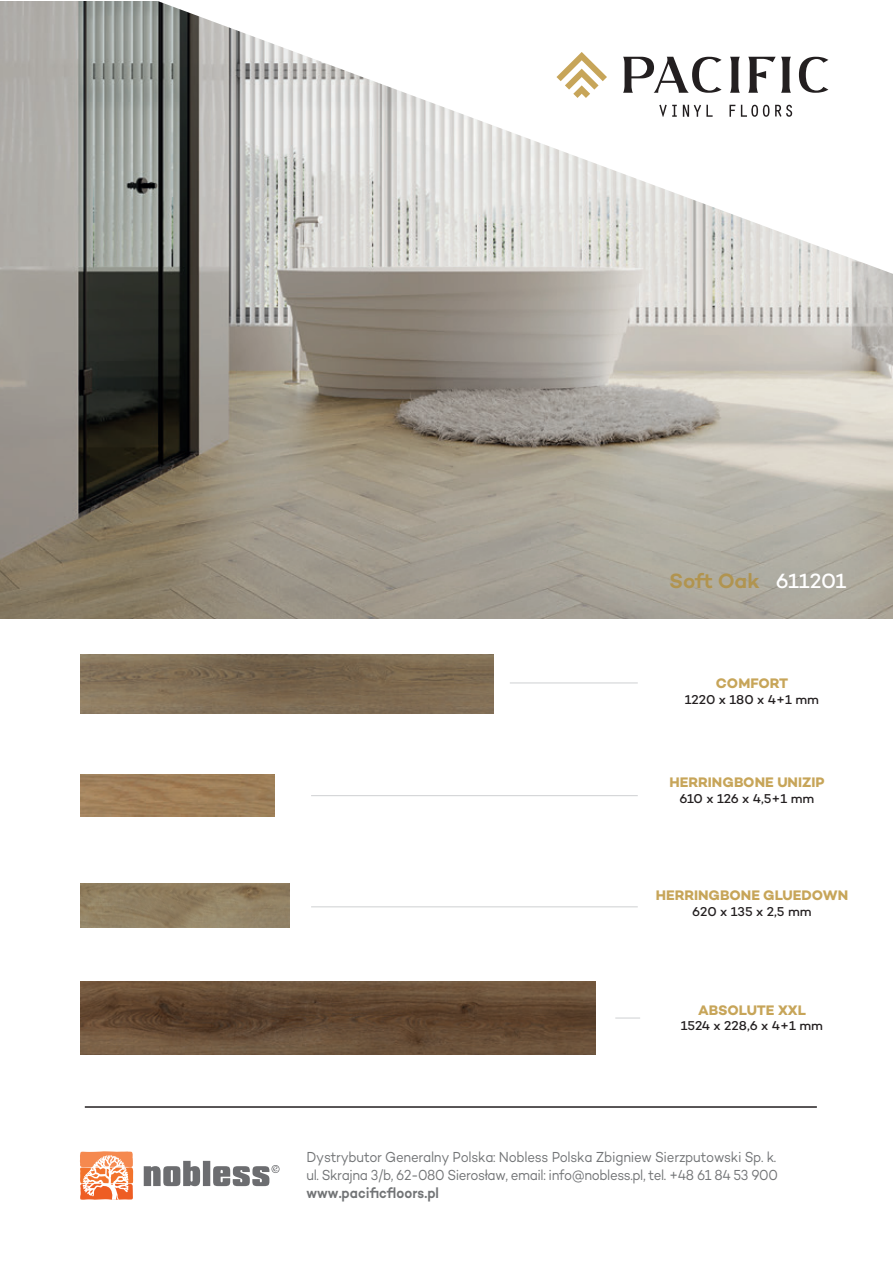
<style>
.page{position:relative;width:893px;height:1263px;background:#fff}
.page>*{position:absolute;margin:0;border:0;box-sizing:border-box;transform-origin:0 0}
.t1{font:600 21px "Campton";letter-spacing:-.02em;color:#b1944f}
.t2{font:600 15px "Campton";color:#727476;scale:.9 1}
.t3{font:14.85px/17.9px "Campton";letter-spacing:-.02em;color:#727476;scale:.9 1}
.t4{font:700 14.1px "Campton";color:#c7a559}
.t5{font:500 13.05px "Campton";color:#231f20}
.s1{font-weight:500;color:#fff}
</style>
<div class="page">
<svg style="left:144px;top:1161px;width:136px;height:25px"></svg>
<svg style="left:80px;top:1151px;width:53px;height:49px"></svg>
<img style="left:0;top:1px;width:893px;height:618px">
<svg style="left:156px;top:1px;width:737px;height:274px"></svg>
<svg style="left:623px;top:57px;width:99px;height:36px"></svg>
<svg style="left:730px;top:57px;width:10px;height:36px"></svg>
<svg style="left:748px;top:57px;width:43px;height:36px"></svg>
<svg style="left:799px;top:57px;width:29px;height:36px"></svg>
<svg style="left:659px;top:105px;width:18px;height:12px"></svg>
<svg style="left:683px;top:105px;width:30px;height:12px"></svg>
<svg style="left:729px;top:105px;width:6px;height:12px"></svg>
<svg style="left:741px;top:105px;width:28px;height:12px"></svg>
<svg style="left:775px;top:105px;width:17px;height:12px"></svg>
<svg style="left:556px;top:52px;width:51px;height:46px"></svg>
<hr style="left:85px;top:1106px;width:732px;height:2px;background:#231f20">
<hr style="left:311px;top:906px;width:327px;height:1px;background:#d1d2d4">
<hr style="left:311px;top:795px;width:327px;height:1px;background:#d1d2d4">
<svg style="left:615px;top:1017px;width:25px;height:1px"></svg>
<hr style="left:510px;top:682px;width:128px;height:1px;background:#d1d2d4">
<img style="left:81px;top:655px;width:412px;height:59px">
<img style="left:81px;top:981px;width:514px;height:74px">
<img style="left:81px;top:775px;width:194px;height:41px">
<img style="left:81px;top:883px;width:209px;height:44px">
<h1 class="t1" style="left:669px;top:567px;width:179px">Soft Oak <span class="s1">611201</span></h1>
<p class="t4" style="left:716px;top:674px;width:74px">COMFORT</p>
<p class="t5" style="left:685px;top:691px;width:136px">1220 x 180 x 4+1 mm</p>
<p class="t4" style="left:670px;top:773px;width:156px">HERRINGBONE UNIZIP</p>
<p class="t5" style="left:680px;top:790px;width:136px">610 x 126 x 4,5+1 mm</p>
<p class="t4" style="left:656px;top:887px;width:194px">HERRINGBONE GLUEDOWN</p>
<p class="t5" style="left:692px;top:903px;width:121px">620 x 135 x 2,5 mm</p>
<p class="t4" style="left:698px;top:1001px;width:109px">ABSOLUTE XXL</p>
<p class="t5" style="left:681px;top:1017px;width:144px">1524 x 228,6 x 4+1 mm</p>
<p class="t3" style="left:306px;top:1148px;width:525px">Dystrybutor Generalny Polska: Nobless Polska Zbigniew Sierzputowski Sp. k. ul. Skrajna 3/b, 62-080 Sierosław, email: info@nobless.pl, tel. +48 61 84 53 900</p>
<p class="t2" style="left:306px;top:1183px;width:149px">www.pacificfloors.pl</p>
</div>
